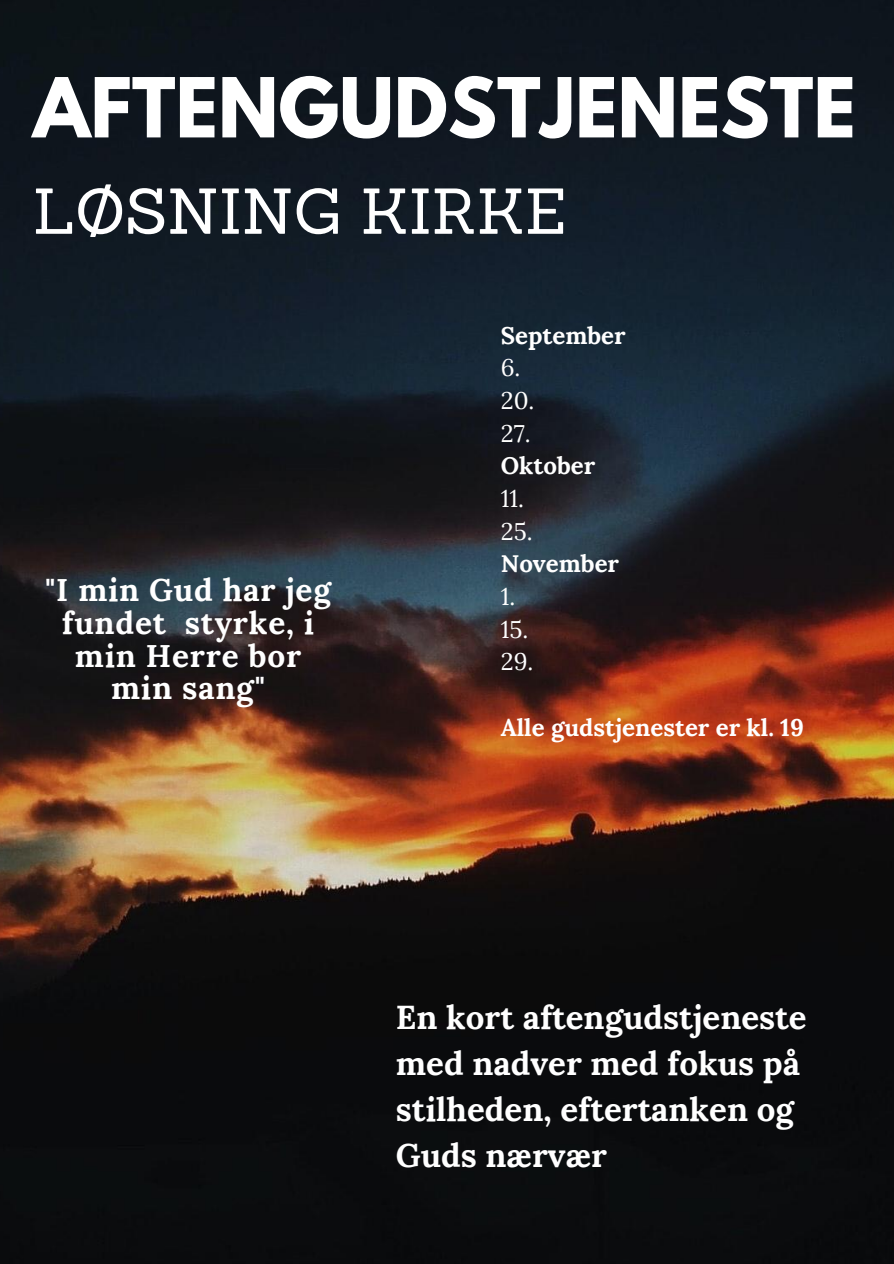
<style>
.page{position:relative;width:894px;height:1264px;background:#fff}
.page>*{position:absolute;margin:0;border:0;box-sizing:border-box;transform-origin:0 0}
.t1{font:700 73.2px "League Spartan";color:#fff}
.t2{font:63px "Sanchez";color:#fff}
.t3{font:700 33px/46.2px "Lora";color:#fff}
.t4{font:700 31.5px/32.7px "Lora";letter-spacing:.025em;color:#fff;text-align:center}
.t5{font:700 24px "Lora";color:#fff}
.t6{font:24px/32.7px "Lora";color:#fff}
</style>
<div class="page">
<img style="left:0;top:0;width:893px;height:1263px">
<h1 class="t1" style="left:33px;top:71px;width:824px">AFTENGUDSTJENESTE</h1>
<h2 class="t2" style="left:33px;top:170px;width:534px">LØSNING KIRKE</h2>
<p class="t4" style="left:45px;top:573px;width:287px">"I min Gud har jeg fundet styrke, i min Herre bor min sang"</p>
<p class="t5" style="left:500px;top:319px;width:126px">September</p>
<p class="t6" style="left:500px;top:351px;width:35px">6.<br>20.<br>27.</p>
<p class="t5" style="left:500px;top:450px;width:96px">Oktober</p>
<p class="t6" style="left:500px;top:481px;width:33px">11.<br>25.</p>
<p class="t5" style="left:500px;top:548px;width:120px">November</p>
<p class="t6" style="left:500px;top:579px;width:34px">1.<br>15.<br>29.</p>
<p class="t5" style="left:500px;top:711px;width:304px">Alle gudstjenester er kl. 19</p>
<p class="t3" style="left:396px;top:993px;width:412px">En kort aftengudstjeneste med nadver med fokus på stilheden, eftertanken og<br>Guds nærvær</p>
</div>
